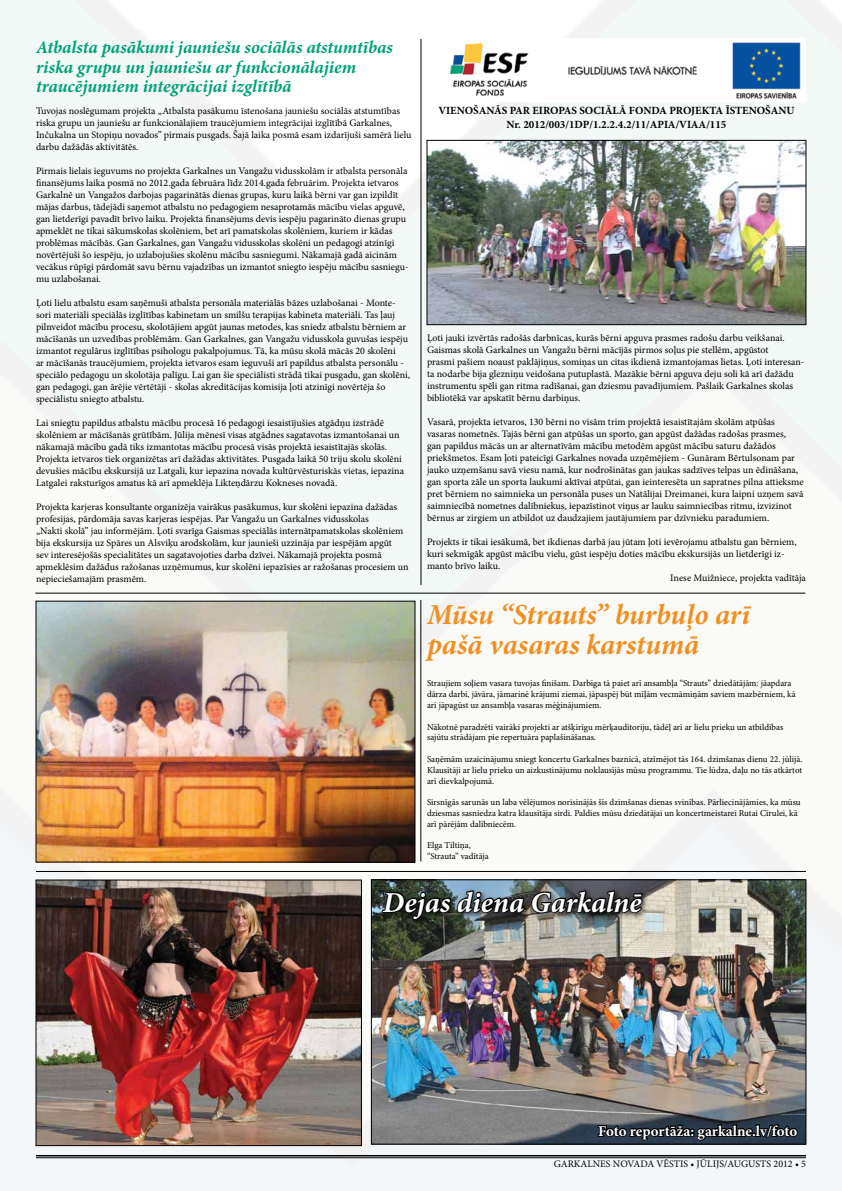
<style>
.page{position:relative;width:842px;height:1191px;background:#fff}
.page>*{position:absolute;margin:0;border:0;box-sizing:border-box;transform-origin:0 0}
.t1{font:italic 700 29px/30px "Minion Pro";letter-spacing:-.005em;color:#f19021}
.t2{font:italic 700 29px "Minion Pro";letter-spacing:-.005em;color:#fff}
.t3{font:italic 700 18px/19px "Minion Pro";letter-spacing:-.005em;color:#00a179}
.t4{font:700 15px "Minion Pro";color:#fff}
.t5{font:700 11px/13.2px "Minion Pro";color:#000;text-align:center}
.t6{font:10px/12px "Minion Pro";color:#000}
.t7{font:9px/10.8px "Minion Pro";color:#000}
</style>
<div class="page">
<img style="left:0;top:0;width:842px;height:1190px">
<hr style="left:36px;top:1155px;width:770px;height:1px;background:#000">
<hr style="left:36px;top:1157px;width:770px;height:1px;background:#000">
<img style="left:427px;top:39px;width:379px;height:62px">
<hr style="left:35px;top:592px;width:770px;height:1px;background:#000">
<hr style="left:421px;top:39px;width:1px;height:546px;background:#000">
<img style="left:429px;top:142px;width:375px;height:181px">
<div style="left:427px;top:140px;width:379px;height:185px;border:1px solid #000"></div>
<hr style="left:36px;top:871px;width:770px;height:1px;background:#000">
<img style="left:373px;top:881px;width:431px;height:261px">
<div style="left:371px;top:879px;width:435px;height:265px;border:1px solid #000"></div>
<div style="left:379px;top:887px;width:271px;height:40px;background:#000;opacity:.75"></div>
<img style="left:380px;top:889px;width:264px;height:32px">
<svg style="left:597px;top:1122px;width:202px;height:69px"></svg>
<img style="left:38px;top:882px;width:322px;height:261px">
<div style="left:36px;top:880px;width:326px;height:265px;border:1px solid #000"></div>
<img style="left:38px;top:603px;width:375px;height:257px">
<hr style="left:421px;top:600px;width:1px;height:261px;background:#000">
<h2 class="t3" style="left:36px;top:38px;width:358px">Atbalsta pasākumi jauniešu sociālās atstumtības riska grupu un jauniešu ar funkcionālajiem traucējumiem integrācijai izglītībā</h2>
<p class="t6" style="left:36px;top:104px;width:377px">Tuvojas noslēgumam projekta „Atbalsta pasākumu īstenošana jauniešu sociālās atstumtības riska grupu un jauniešu ar funkcionālajiem traucējumiem integrācijai izglītībā Garkalnes, Inčukalna un Stopiņu novados” pirmais pusgads. Šajā laika posmā esam izdarījuši samērā lielu darbu dažādās aktivitātēs.</p>
<p class="t6" style="left:36px;top:164px;width:374px">Pirmais lielais ieguvums no projekta Garkalnes un Vangažu vidusskolām ir atbalsta personāla finansējums laika posmā no 2012.gada februāra līdz 2014.gada februārim. Projekta ietvaros Garkalnē un Vangažos darbojas pagarinātās dienas grupas, kuru laikā bērni var gan izpildīt mājas darbus, tādejādi saņemot atbalstu no pedagogiem nesaprotamās mācību vielas apguvē, gan lietderīgi pavadīt brīvo laiku. Projekta finansējums devis iespēju pagarināto dienas grupu apmeklēt ne tikai sākumskolas skolēniem, bet arī pamatskolas skolēniem, kuriem ir kādas problēmas mācībās. Gan Garkalnes, gan Vangažu vidusskolas skolēni un pedagogi atzinīgi novērtējuši šo iespēju, jo uzlabojušies skolēnu mācību sasniegumi. Nākamajā gadā aicinām vecākus rūpīgi pārdomāt savu bērnu vajadzības un izmantot sniegto iespēju mācību sasniegu&shy;mu uzlabošanai.</p>
<p class="t6" style="left:36px;top:296px;width:376px">Ļoti lielu atbalstu esam saņēmuši atbalsta personāla materiālās bāzes uzlabošanai - Monte&shy;sori materiāli speciālās izglītības kabinetam un smilšu terapijas kabineta materiāli. Tas ļauj pilnveidot mācību procesu, skolotājiem apgūt jaunas metodes, kas sniedz atbalstu bērniem ar mācīšanās un uzvedības problēmām. Gan Garkalnes, gan Vangažu vidusskola guvušas iespēju izmantot regulārus izglītības psihologu pakalpojumus. Tā, ka mūsu skolā mācās 20 skolēni<br>ar mācīšanās traucējumiem, projekta ietvaros esam ieguvuši arī papildus atbalsta personālu - speciālo pedagogu un skolotāja palīgu. Lai gan šie speciālisti strādā tikai pusgadu, gan skolēni, gan pedagogi, gan ārējie vērtētāji - skolas akreditācijas komisija ļoti atzinīgi novērtēja šo speciālistu sniegto atbalstu.</p>
<p class="t6" style="left:36px;top:416px;width:370px">Lai sniegtu papildus atbalstu mācību procesā 16 pedagogi iesaistījušies atgādņu izstrādē skolēniem ar mācīšanās grūtībām. Jūlija mēnesī visas atgādnes sagatavotas izmantošanai un nākamajā mācību gadā tiks izmantotas mācību procesā visās projektā iesaistītajās skolās.<br>Projekta ietvaros tiek organizētas arī dažādas aktivitātes. Pusgada laikā 50 triju skolu skolēni devušies mācību ekskursijā uz Latgali, kur iepazina novada kultūrvēsturiskās vietas, iepazina Latgalei raksturīgos amatus kā arī apmeklēja Likteņdārzu Kokneses novadā.</p>
<p class="t6" style="left:36px;top:500px;width:374px">Projekta karjeras konsultante organizēja vairākus pasākumus, kur skolēni iepazina dažādas profesijas, pārdomāja savas karjeras iespējas. Par Vangažu un Garkalnes vidusskolas<br>„Nakti skolā” jau informējām. Ļoti svarīga Gaismas speciālās internātpamatskolas skolēniem bija ekskursija uz Spāres un Alsviķu arodskolām, kur jaunieši uzzināja par iespējām apgūt<br>sev interesējošās specialitātes un sagatavojoties darba dzīvei. Nākamajā projekta posmā apmeklēsim dažādus ražošanas uzņēmumus, kur skolēni iepazīsies ar ražošanas procesiem un nepieciešamajām prasmēm.</p>
<p class="t5" style="left:438px;top:104px;width:358px">VIENOŠANĀS PAR EIROPAS SOCIĀLĀ FONDA PROJEKTA ĪSTENOŠANU<br>Nr. 2012/003/1DP/1.2.2.4.2/11/APIA/VIAA/115</p>
<p class="t6" style="left:427px;top:332px;width:379px">Ļoti jauki izvērtās radošās darbnīcas, kurās bērni apguva prasmes radošu darbu veikšanai.<br>Gaismas skolā Garkalnes un Vangažu bērni mācījās pirmos soļus pie stellēm, apgūstot<br>prasmi pašiem noaust paklājiņus, somiņas un citas ikdienā izmantojamas lietas. Ļoti interesan&shy;ta nodarbe bija glezniņu veidošana putuplastā. Mazākie bērni apguva deju soli kā arī dažādu instrumentu spēli gan ritma radīšanai, gan dziesmu pavadījumiem. Pašlaik Garkalnes skolas bibliotēkā var apskatīt bērnu darbiņus.</p>
<p class="t6" style="left:427px;top:416px;width:378px">Vasarā, projekta ietvaros, 130 bērni no visām trim projektā iesaistītajām skolām atpūšas vasaras nometnēs. Tajās bērni gan atpūšas un sporto, gan apgūst dažādas radošas prasmes,<br>gan papildus mācās un ar alternatīvām mācību metodēm apgūst mācību saturu dažādos priekšmetos. Esam ļoti pateicīgi Garkalnes novada uzņēmējiem - Gunāram Bērtulsonam par jauko uzņemšanu savā viesu namā, kur nodrošinātas gan jaukas sadzīves telpas un ēdināšana, gan sporta zāle un sporta laukumi aktīvai atpūtai, gan ieinteresēta un sapratnes pilna attieksme pret bērniem no saimnieka un personāla puses un Natālijai Dreimanei, kura laipni uzņem savā saimniecībā nometnes dalībniekus, iepazīstinot viņus ar lauku saimniecības ritmu, izvizinot bērnus ar zirgiem un atbildot uz daudzajiem jautājumiem par dzīvnieku paradumiem.</p>
<p class="t6" style="left:427px;top:536px;width:371px">Projekts ir tikai iesākumā, bet ikdienas darbā jau jūtam ļoti ievērojamu atbalstu gan bērniem,</p>
<p class="t6" style="left:427px;top:548px;width:359px">kuri sekmīgāk apgūst mācību vielu, gūst iespēju doties mācību ekskursijās un lietderīgi iz-</p>
<p class="t6" style="left:427px;top:560px;width:75px">manto brīvo laiku.</p>
<p class="t6" style="left:670px;top:572px;width:137px">Inese Muižniece, projekta vadītāja</p>
<h1 class="t1" style="left:427px;top:599px;width:325px">Mūsu “Strauts” burbuļo arī pašā vasaras karstumā</h1>
<p class="t7" style="left:427px;top:678px;width:370px">Straujiem soļiem vasara tuvojas finišam. Darbīga tā paiet arī ansambļa “Strauts” dziedātājām: jāapdara dārza darbi, jāvāra, jāmarinē krājumi ziemai, jāpaspēj būt mīļām vecmāmiņām saviem mazbērniem, kā arī jāpagūst uz ansambļa vasaras mēģinājumiem.</p>
<p class="t7" style="left:427px;top:721px;width:358px">Nākotnē paradzēti vairāki projekti ar atšķirīgu mērķauditoriju, tādēļ arī ar lielu prieku un atbildības sajūtu strādājam pie repertuāra paplašināšanas.</p>
<p class="t7" style="left:427px;top:753px;width:377px;text-align:justify">Saņēmām uzaicinājumu sniegt koncertu Garkalnes baznīcā, atzīmējot tās 164. dzimšanas dienu 22. jūlijā.<br>Klausītāji ar lielu prieku un aizkustinājumu noklausījās mūsu programmu. Tie lūdza, daļu no tās atkārtot arī dievkalpojumā.</p>
<p class="t7" style="left:427px;top:797px;width:375px">Sirsnīgās sarunās un laba vēlējumos norisinājās šīs dzimšanas dienas svinības. Pārliecinājāmies, ka mūsu dziesmas sasniedza katra klausītāja sirdi. Paldies mūsu dziedātājai un koncertmeistarei Rutai Cīrulei, kā arī pārējām dalībniecēm.</p>
<p class="t7" style="left:427px;top:840px;width:63px">Elga Tiltiņa, “Strauta” vadītāja</p>
<h1 class="t2" style="left:383px;top:881px;width:260px">Dejas diena Garkalnē</h1>
<h3 class="t4" style="left:598px;top:1120px;width:201px">Foto reportāža: garkalne.lv/foto</h3>
<p class="t6" style="left:554px;top:1158px;width:254px">GARKALNES NOVADA VĒSTIS • JŪLIJS/AUGUSTS 2012 • 5</p>
</div>
